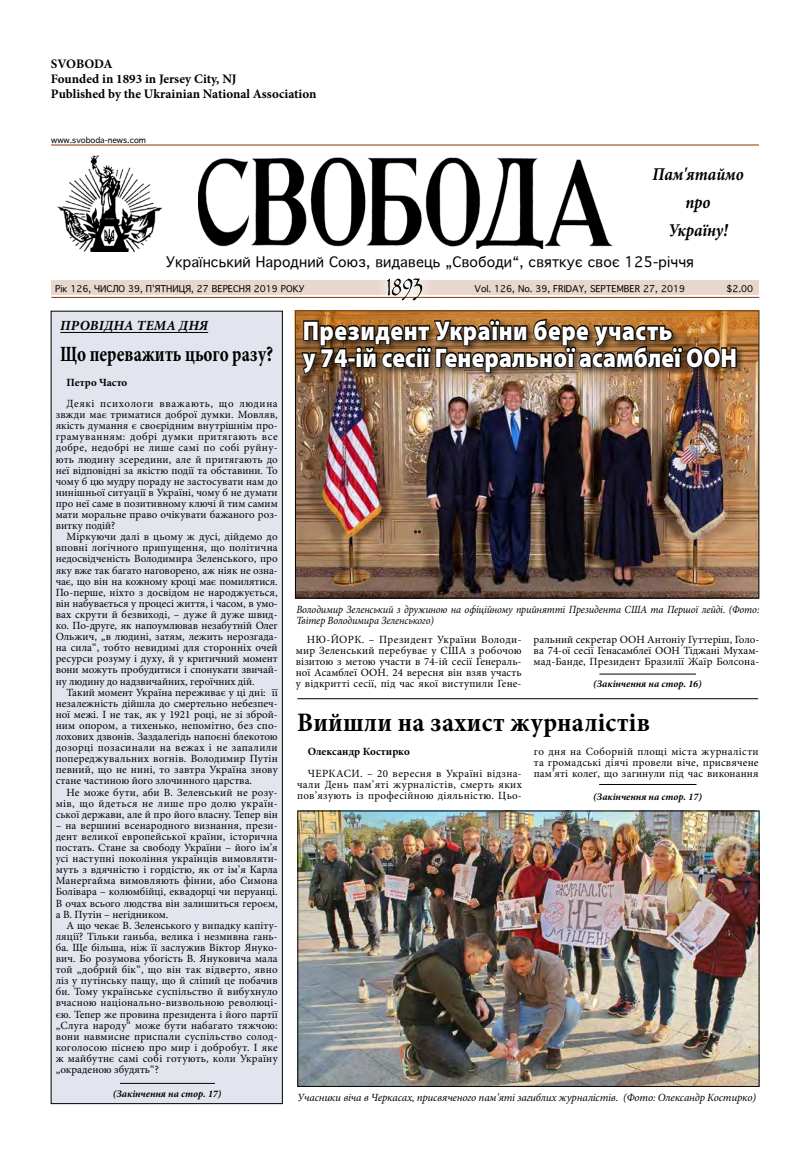
<style>
.page{position:relative;width:810px;height:1152px;background:#fff}
.page>*{position:absolute;margin:0;border:0;box-sizing:border-box;transform-origin:0 0}
.t1{font:900 27px/27px "Myriad Pro";letter-spacing:.01em;color:#fff;scale:.87 1}
.t2{font:700 condensed 27px "Minion Pro";letter-spacing:.01em;color:#000}
.t3{font:700 condensed 22px "Minion Pro";color:#000;scale:.84 1}
.t4{font:italic 700 18px/28px "Minion Pro";color:#000;text-align:center;scale:.9 1}
.t5{font:14px "Geneva CY";letter-spacing:.01em;color:#000}
.t6{font:italic 700 14px "Minion Pro";letter-spacing:.01em;color:#000}
.t7{font:700 13px/15px "Minion Pro";color:#000}
.t8{font:11px/11.1px "Minion Pro";letter-spacing:.005em;color:#000;text-align:justify}
.t9{font:italic 11px/11px "Minion Pro";letter-spacing:-.01em;color:#000;scale:.93 1}
.t10{font:italic 11px "Minion Pro";letter-spacing:-.01em;color:#000}
.t11{font:700 11px "Minion Pro";color:#000}
.t12{font:italic 700 10px "Minion Pro";color:#000}
.t13{font:9px "Geneva CY";color:#000}
.t14{font:8px "Geneva CY";color:#000}
</style>
<div class="page">
<img style="left:57px;top:155px;width:105px;height:97px">
<img style="left:199px;top:157px;width:411px;height:90px">
<hr style="left:51px;top:144px;width:708px;height:2px;background:#8d3803">
<div style="left:51px;top:311px;width:231px;height:793px;background:#e3e5ee"></div>
<hr style="left:60px;top:332px;width:148px;height:1px;background:#000">
<div style="left:51px;top:311px;width:232px;height:793px;border:1px solid #000"></div>
<hr style="left:120px;top:1083px;width:95px;height:1px;background:#000">
<div style="left:51px;top:280px;width:708px;height:15px;background:#e8d7cd"></div>
<hr style="left:51px;top:297px;width:708px;height:1px;background:#8d3803">
<img style="left:300px;top:813px;width:457px;height:272px">
<div style="left:298px;top:811px;width:461px;height:276px;border:1px solid #000"></div>
<hr style="left:599px;top:784px;width:98px;height:1px;background:#000">
<hr style="left:599px;top:674px;width:97px;height:1px;background:#000">
<hr style="left:297px;top:698px;width:461px;height:1px;background:#000">
<img style="left:297px;top:394px;width:460px;height:202px">
<img style="left:294px;top:311px;width:465px;height:83px">
<img style="left:300px;top:244px;width:438px;height:148px">
<p class="t7" style="left:51px;top:57px;width:267px">SVOBODA<br>Founded in 1893 in Jersey City, NJ<br>Published by the Ukrainian National Association</p>
<p class="t14" style="left:51px;top:135px;width:96px">www.svoboda-news.com</p>
<h3 class="t4" style="left:653px;top:161px;width:103px">Пам'ятаймо про<br>Україну!</h3>
<p class="t5" style="left:166px;top:253px;width:529px">Український Народний Союз, видавець „Свободи“, святкує своє 125-річчя</p>
<p class="t13" style="left:55px;top:283px;width:251px">Рік 126, ЧИСЛО 39, П’ЯТНИЦЯ, 27 ВЕРЕСНЯ 2019 РОКУ</p>
<p class="t13" style="left:474px;top:283px;width:212px">Vol. 126, No. 39, FRIDAY, SEPTEMBER 27, 2019</p>
<p class="t13" style="left:727px;top:283px;width:28px">$2.00</p>
<p class="t6" style="left:60px;top:318px;width:149px">ПРОВІДНА ТЕМА ДНЯ</p>
<h2 class="t3" style="left:60px;top:339px;width:255px">Що переважить цього разу?</h2>
<p class="t11" style="left:67px;top:375px;width:62px">Петро Часто</p>
<p class="t8" style="left:56px;top:398px;width:224px;text-indent:11px">Деякі психологи вважають‚ що людина звжди має триматися доброї думки. Мовляв‚ якість думання є своєрідним внутрішнім про&shy;грамуванням: добрі думки притягають все добре‚ недобрі не лише самі по собі руйну&shy;ють людину зсередини‚ але й притягають до неї відповідні за якістю події та обставини. То чому б цю мудру пораду не застосувати нам до нинішньої ситуації в Україні‚ чому б не думати про неї саме в позитивному ключі й тим самим мати моральне право очікувати бажаного роз&shy;витку подій?</p>
<p class="t8" style="left:56px;top:531px;width:224px;text-indent:11px">Міркуючи далі в цьому ж дусі‚ дійдемо до вповні логічного припущення‚ що політична недосвідченість Володимира Зеленського‚ про яку вже так багато наговорено‚ аж ніяк не озна&shy;чає‚ що він на кожному кроці має помилятися.<br>По-перше‚ ніхто з досвідом не народжується‚ він набувається у процесі життя‚ і часом‚ в умо&shy;вах скрути й безвиході‚ – дуже й дуже швид&shy;ко. По-друге‚ як напоумлював незабутній Олег Ольжич‚ „в людині‚ затям‚ лежить нерозгада&shy;на сила“‚ тобто невидимі для сторонніх очей ресурси розуму і духу‚ й у критичний момент вони можуть пробудитися і спонукати звичай&shy;ну людину до надзвичайних‚ героїчних дій.</p>
<p class="t8" style="left:56px;top:687px;width:224px;text-indent:11px">Такий момент Україна переживає у ці дні: її незалежність дійшла до смертельно небезпеч&shy;ної межі. І не так‚ як у 1921 році‚ не зі зброй&shy;ним опором‚ а тихенько‚ непомітно‚ без спо&shy;лохових дзвонів. Заздалегідь напоєні блекотою дозорці позасинали на вежах і не запалили попереджувальних вогнів. Володимир Путін певний‚ що не нині‚ то завтра Україна знову стане частиною його злочинного царства.</p>
<p class="t8" style="left:56px;top:787px;width:224px;text-indent:11px">Не може бути‚ аби В. Зеленський не розу&shy;мів‚ що йдеться не лише про долю україн&shy;ської держави‚ але й про його власну. Тепер він</p>
<p class="t8" style="left:56px;top:820px;width:224px">– на вершині всенародного визнання‚ прези&shy;дент великої европейської країни‚ історична постать. Стане за свободу України – його ім’я усі наступні покоління українців вимовляти&shy;муть з вдячністю і гордістю‚ як от ім’я Карла Манергайма вимовляють фінни‚ або Симона Болівара – колюмбійці‚ еквадорці чи перуанці.<br>В очах всього людства він залишиться героєм‚ а В. Путін – негідником.</p>
<p class="t8" style="left:56px;top:920px;width:224px;text-indent:11px">А що чекає В. Зеленського у випадку капіту&shy;ляції? Тільки ганьба‚ велика і незмивна гань&shy;ба. Ще більша‚ ніж її заслужив Віктор Януко&shy;вич. Бо розумова убогість В. Януковича мала той „добрий бік“‚ що він так відверто‚ явно ліз у путінську пащу‚ що й сліпий це побачив би. Тому українське суспільство й вибухнуло вчасною національно-визвольною революці&shy;єю. Тепер же провина президента і його партії „Слуга народу“ може бути набагато тяжчою: вони навмисне приспали суспільство солод&shy;коголосою піснею про мир і добробут. І яке ж майбутнє самі собі готують‚ коли Україну „окраденою збудять“?</p>
<p class="t12" style="left:113px;top:1087px;width:110px">(Закінчення на стор. 17)</p>
<h1 class="t1" style="left:303px;top:317px;width:501px">Президент України бере участь<br>у 74-ій сесії Генеральної асамблеї ООН</h1>
<p class="t9" style="left:296px;top:604px;width:499px">Володимир Зеленський з дружиною на офіційному прийнятті Президента США та Першої лейді. (Фото:<br>Твітер Володимира Зеленського)</p>
<p class="t8" style="left:296px;top:634px;width:227px;text-indent:11px">НЮ-ЙОРК. – Президент України Володи&shy;мир Зеленський перебуває у США з робочою візитою з метою участи в 74-ій сесії Генераль&shy;ної Асамблеї ООН. 24 вересня він взяв участь у відкритті сесії, під час якої виступили Гене-</p>
<p class="t8" style="left:534px;top:634px;width:227px">ральний секретар ООН Антоніу Гуттеріш, Голо&shy;ва 74-ої сесії Генасамблеї ООН Тіджані Мухам&shy;мад-Банде, Президент Бразилії Жаїр Болсона-</p>
<p class="t12" style="left:593px;top:678px;width:110px">(Закінчення на стор. 16)</p>
<h1 class="t2" style="left:297px;top:704px;width:354px">Вийшли на захист журналістів</h1>
<p class="t11" style="left:308px;top:744px;width:103px">Олександр Костирко</p>
<p class="t8" style="left:297px;top:768px;width:226px;text-indent:11px">ЧЕРКАСИ. – 20 вересня в Україні відзна&shy;чали День пам’яті журналістів, смерть яких пов’язують із професійною діяльністю. Цьо-</p>
<p class="t8" style="left:534px;top:746px;width:226px">го дня на Соборній площі міста журналісти та громадські діячі провели віче, присвячене пам’яті колеґ, що загинули під час виконання</p>
<p class="t12" style="left:593px;top:790px;width:110px">(Закінчення на стор. 17)</p>
<p class="t10" style="left:298px;top:1091px;width:460px">Учасники віча в Черкасах‚ присвяченого пам’яті загиблих журналістів. (Фото: Олександр Костирко)</p>
</div>
